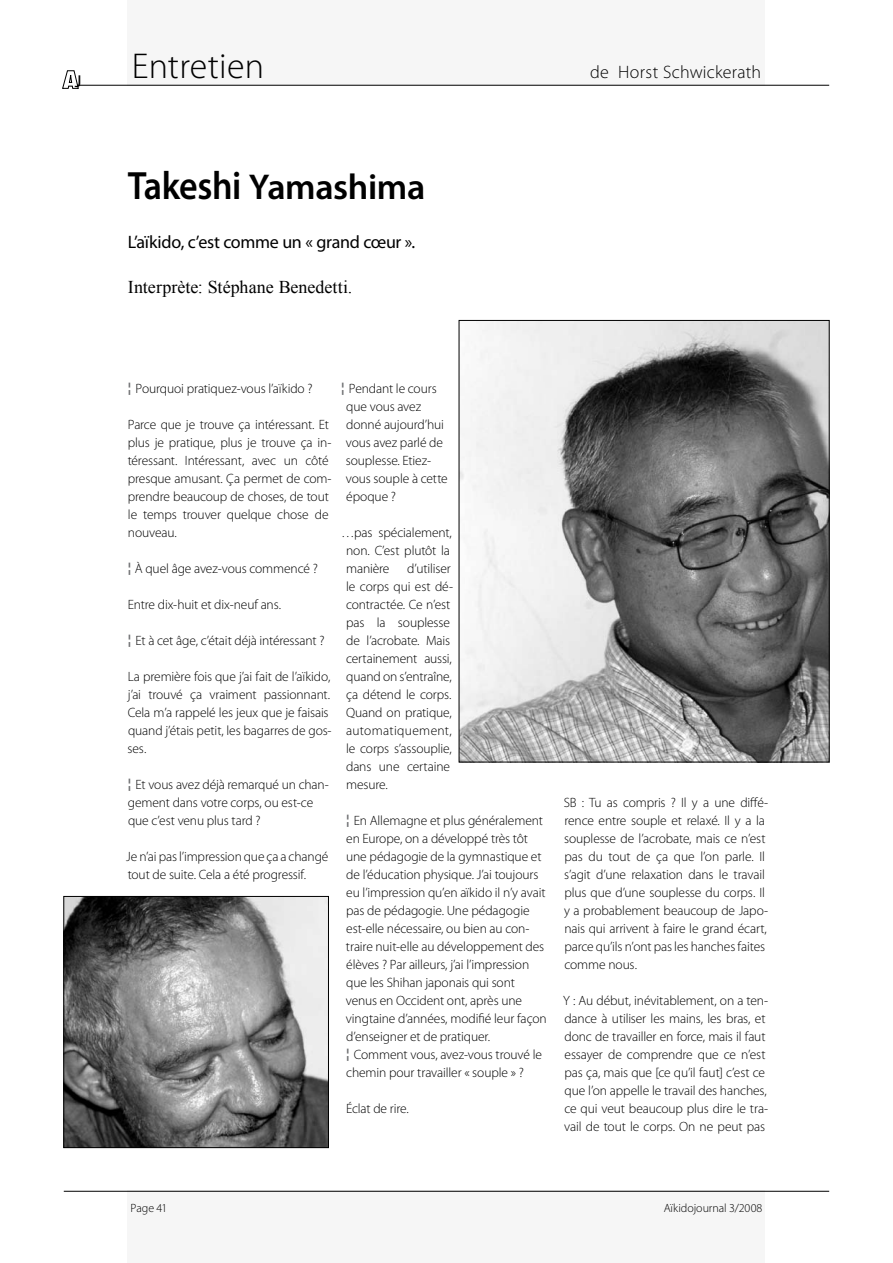
<style>
.page{position:relative;width:893px;height:1263px;background:#fff}
.page>*{position:absolute;margin:0;border:0;box-sizing:border-box;transform-origin:0 0}
.t1{font:600 36px "Myriad Pro";letter-spacing:-.01em;color:#000}
.t2{font:300 36px "Myriad Pro";letter-spacing:.01em;color:#000}
.t3{font:18px "Myriad Pro";letter-spacing:-.015em;color:#000}
.t4{font:18px "Times New Roman";color:#000}
.t5{font:300 18px "Myriad Pro";letter-spacing:.015em;color:#000}
.t6{font:17.25px "Myriad Pro";color:#000;scale:1.06 1}
.t7{font:300 13.5px/18px "Myriad Pro";letter-spacing:-.01em;color:#000}
.t8{font:300 12px "Myriad Pro";letter-spacing:-.005em;color:#000}
.s1{font-size:39.6px}
.s2{font-family:"Lucida Sans Typewriter";font-weight:700;color:#707173}
</style>
<div class="page">
<div style="left:128px;top:0;width:637px;height:85px;background:#f6f6f6"></div>
<div style="left:128px;top:1191px;width:637px;height:72px;background:#f6f6f6"></div>
<hr style="left:64px;top:85px;width:765px;height:1px;background:#000">
<hr style="left:64px;top:1191px;width:765px;height:1px;background:#000">
<svg style="left:62px;top:71px;width:16px;height:18px"></svg>
<img style="left:461px;top:322px;width:366px;height:438px">
<img style="left:66px;top:898px;width:261px;height:248px">
<div style="left:64px;top:896px;width:265px;height:252px;border:1px solid #000"></div>
<p class="t6" style="left:75px;top:70px;width:8px">J</p>
<h1 class="t2" style="left:132px;top:44px;width:134px">Entretien</h1>
<h2 class="t5" style="left:590px;top:61px;width:172px">de Horst Schwickerath</h2>
<h1 class="t1" style="left:128px;top:164px;width:299px"><span class="s1">Takeshi</span> Yamashima</h1>
<h2 class="t3" style="left:128px;top:230px;width:289px">L’aïkido, c’est comme un « grand cœur ».</h2>
<h2 class="t4" style="left:128px;top:274px;width:226px">Interprète: Stéphane Benedetti.</h2>
<p class="t7" style="left:126px;top:379px;width:189px"><span class="s2">¦</span>Pourquoi pratiquez-vous l’aïkido ?</p>
<p class="t7" style="left:128px;top:415px;width:205px">Parce que je trouve ça intéressant. Et plus je pratique, plus je trouve ça in&shy;téressant. Intéressant, avec un côté presque amusant. Ça permet de com&shy;prendre beaucoup de choses, de tout le temps trouver quelque chose de nouveau.</p>
<p class="t7" style="left:126px;top:559px;width:194px"><span class="s2">¦</span>À quel âge avez-vous commencé ?</p>
<p class="t7" style="left:128px;top:595px;width:155px">Entre dix-huit et dix-neuf ans.</p>
<p class="t7" style="left:126px;top:631px;width:200px"><span class="s2">¦</span>Et à cet âge, c’était déjà intéressant ?</p>
<p class="t7" style="left:128px;top:667px;width:206px">La première fois que j’ai fait de l’aïkido, j’ai trouvé ça vraiment passionnant.<br>Cela m’a rappelé les jeux que je faisais quand j’étais petit, les bagarres de gos&shy;ses.</p>
<p class="t7" style="left:126px;top:775px;width:205px"><span class="s2">¦</span>Et vous avez déjà remarqué un chan&shy;gement dans votre corps, ou est-ce que c’est venu plus tard ?</p>
<p class="t7" style="left:126px;top:847px;width:204px">Je n’ai pas l’impression que ça a changé tout de suite. Cela a été progressif.</p>
<p class="t7" style="left:346px;top:379px;width:104px;text-indent:-7px"><span class="s2">¦</span>Pendant le cours que vous avez donné aujourd’hui vous avez parlé de souplesse. Etiez&shy;vous souple à cette époque ?</p>
<p class="t7" style="left:346px;top:523px;width:107px;text-indent:-5px">…pas spécialement, non. C’est plutôt la manière</p>
<p class="t7" style="left:346px;top:559px;width:109px;text-indent:61px">d’utiliser le corps qui est dé&shy;contractée. Ce n’est pas la souplesse de l’acrobate. Mais certainement aussi, quand on s’entraîne, ça détend le corps.<br>Quand on pratique, automatiquement, le corps s’assouplie, dans une certaine mesure.</p>
<p class="t7" style="left:344px;top:811px;width:204px"><span class="s2">¦</span>En Allemagne et plus généralement en Europe, on a développé très tôt une pédagogie de la gymnastique et de l’éducation physique. J’ai toujours eu l’impression qu’en aïkido il n’y avait pas de pédagogie. Une pédagogie est-elle nécessaire, ou bien au con&shy;traire nuit-elle au développement des élèves ? Par ailleurs, j’ai l’impression que les Shihan japonais qui sont venus en Occident ont, après une vingtaine d’années, modifié leur façon d’enseigner et de pratiquer. <span class="s2">¦</span>Comment vous, avez-vous trouvé le chemin pour travailler « souple » ?</p>
<p class="t7" style="left:346px;top:1099px;width:64px">Éclat de rire.</p>
<p class="t7" style="left:564px;top:793px;width:206px">SB : Tu as compris ? Il y a une diffé&shy;rence entre souple et relaxé. Il y a la souplesse de l’acrobate, mais ce n’est pas du tout de ça que l’on parle. Il s’agit d’une relaxation dans le travail plus que d’une souplesse du corps. Il y a probablement beaucoup de Japo&shy;nais qui arrivent à faire le grand écart, parce qu’ils n’ont pas les hanches faites comme nous.</p>
<p class="t7" style="left:563px;top:991px;width:206px">Y : Au début, inévitablement, on a ten&shy;dance à utiliser les mains, les bras, et donc de travailler en force, mais il faut essayer de comprendre que ce n’est pas ça, mais que [ce qu’il faut] c’est ce que l’on appelle le travail des hanches, ce qui veut beaucoup plus dire le tra&shy;vail de tout le corps. On ne peut pas</p>
<p class="t8" style="left:131px;top:1201px;width:38px">Page 41</p>
<p class="t8" style="left:664px;top:1201px;width:100px">Aïkidojournal 3/2008</p>
</div>
